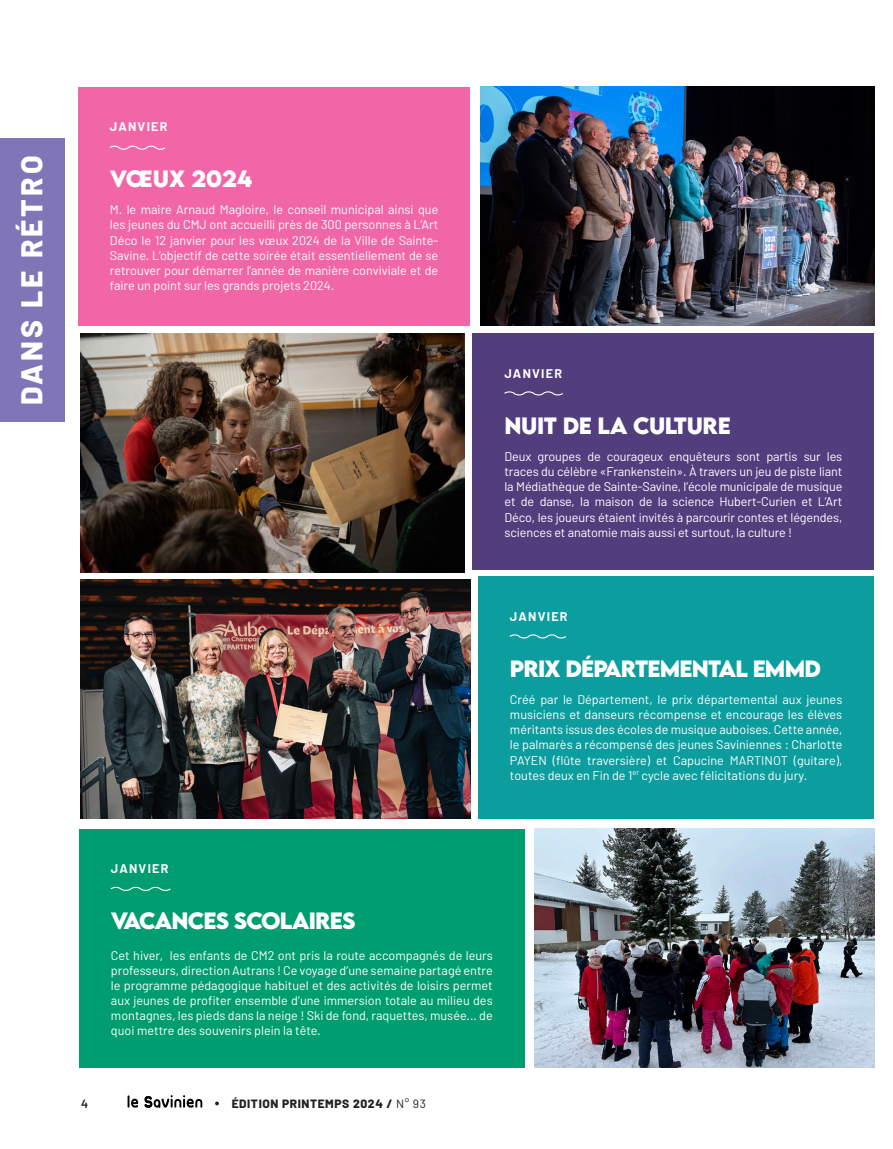
<style>
.page{position:relative;width:893px;height:1149px;background:#fff}
.page>*{position:absolute;margin:0;border:0;box-sizing:border-box;transform-origin:0 0}
.t1{font:800 30px "Barlow";letter-spacing:.1em;color:#fff}
.t2{font:700 21px "LEMONMILK";letter-spacing:-.04em;color:#fff}
.t3{font:700 21px "LEMONMILK";color:#fff}
.t4{font:12.6px/15.1px "Barlow";color:#fff;text-align:justify}
.t5{font:700 12.6px "Barlow";letter-spacing:.1em;color:#fff}
.t6{font:800 12px "Barlow";letter-spacing:.05em;color:#231f20}
.t7{font:600 12px "Barlow";color:#231f20}
.s1{font-weight:400}
</style>
<div class="page">
<div style="left:0;top:139px;width:64px;height:283px;background:#8075b6"></div>
<img style="left:534px;top:828px;width:340px;height:239px">
<img style="left:480px;top:87px;width:394px;height:238px">
<img style="left:81px;top:333px;width:383px;height:239px">
<div style="left:473px;top:333px;width:401px;height:237px;background:#523d7d"></div>
<svg style="left:504px;top:391px;width:59px;height:5px"></svg>
<div style="left:79px;top:828px;width:445px;height:239px;background:#009d71"></div>
<svg style="left:110px;top:886px;width:61px;height:5px"></svg>
<div style="left:78px;top:87px;width:392px;height:238px;background:#f166a7"></div>
<svg style="left:109px;top:145px;width:56px;height:5px"></svg>
<div style="left:478px;top:576px;width:396px;height:242px;background:#0c9d9f"></div>
<svg style="left:509px;top:634px;width:57px;height:5px"></svg>
<img style="left:81px;top:580px;width:389px;height:238px">
<svg style="left:128px;top:1095px;width:10px;height:12px"></svg>
<svg style="left:144px;top:1095px;width:58px;height:12px"></svg>
<p class="t1" style="left:9px;top:405px;width:250px;rotate:-90deg">DANS LE RÉTRO</p>
<p class="t5" style="left:110px;top:119px;width:59px">JANVIER</p>
<p class="t3" style="left:110px;top:164px;width:144px">VŒUX 2024</p>
<p class="t4" style="left:110px;top:202px;width:330px">M. le maire Arnaud Magloire, le conseil municipal ainsi que les jeunes du CMJ ont accueilli près de 300 personnes à L’Art Déco le 12 janvier pour les vœux 2024 de la Ville de Sainte-Savine. L’objectif de cette soirée était essentiellement de se retrouver pour démarrer l’année de manière conviviale et de faire un point sur les grands projets 2024.</p>
<p class="t5" style="left:504px;top:365px;width:59px">JANVIER</p>
<p class="t2" style="left:504px;top:411px;width:144px">NUITDE LA CULTURE</p>
<p class="t4" style="left:504px;top:448px;width:339px">Deux groupes de courageux enquêteurs sont partis sur les traces du célèbre «Frankenstein». À travers un jeu de piste liant la Médiathèque de Sainte-Savine, l’école municipale de musique et de danse, la maison de la science Hubert-Curien et L’Art Déco, les joueurs étaient invités à parcourir contes et légendes, sciences et anatomie mais aussi et surtout, la culture !</p>
<p class="t5" style="left:510px;top:608px;width:59px">JANVIER</p>
<p class="t2" style="left:510px;top:654px;width:71px">PRIX DÉPARTEMENTAL</p>
<p class="t2" style="left:753px;top:654px;width:70px">EMMD</p>
<p class="t4" style="left:510px;top:691px;width:334px">Créé par le Département, le prix départemental aux jeunes musiciens et danseurs récompense et encourage les élèves méritants issus des écoles de musique auboises. Cette année, le palmarès a récompensé des jeunes Saviniennes : Charlotte PAYEN (flûte traversière) et Capucine MARTINOT (guitare), toutes deux en Fin de 1<sup>er</sup> cycle avec félicitations du jury.</p>
<p class="t5" style="left:111px;top:860px;width:59px">JANVIER</p>
<p class="t2" style="left:111px;top:906px;width:16px">VACANCES</p>
<p class="t2" style="left:234px;top:906px;width:16px">SCOLA</p>
<p class="t2" style="left:309px;top:906px;width:21px">IRES</p>
<p class="t4" style="left:111px;top:946px;width:383px">Cet hiver, les enfants de CM2 ont pris la route accompagnés de leurs professeurs, direction Autrans ! Ce voyage d’une semaine partagé entre le programme pédagogique habituel et des activités de loisirs permet aux jeunes de profiter ensemble d’une immersion totale au milieu des montagnes, les pieds dans la neige ! Ski de fond, raquettes, musée... de quoi mettre des souvenirs plein la tête.</p>
<p class="t7" style="left:81px;top:1095px;width:9px">4</p>
<p class="t6" style="left:232px;top:1093px;width:196px">ÉDITION PRINTEMPS 2024 / <span class="s1">N° 93</span></p>
</div>
